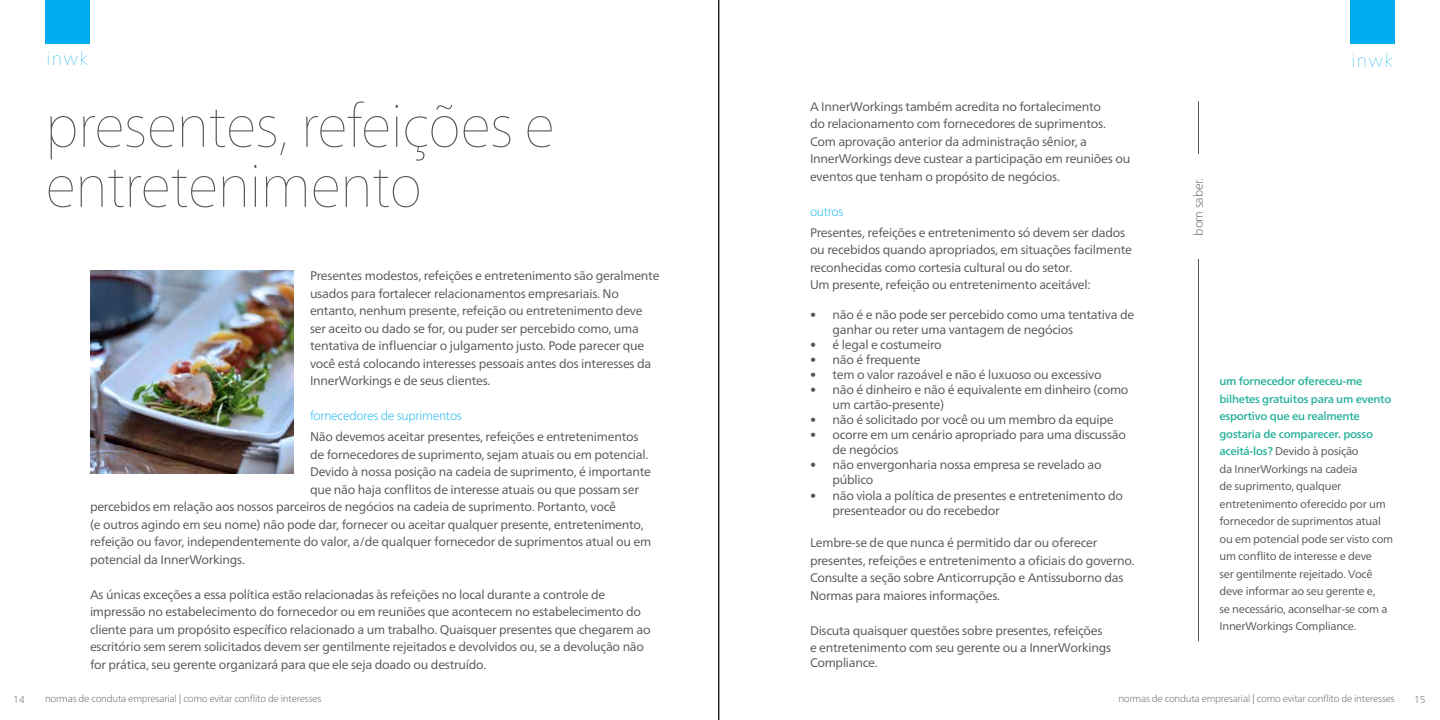
<style>
.page{position:relative;width:1440px;height:720px;background:#fff}
.page>*{position:absolute;margin:0;border:0;box-sizing:border-box;transform-origin:0 0}
.t1{font:200 60px/60px "Frutiger Neue LT Pro";letter-spacing:-.02em;color:#555552}
.t2{font:200 18.75px "Frutiger Neue LT Pro";letter-spacing:.075em;color:#00aeef}
.t3{font:12.5px/17.5px "Frutiger Neue LT Pro";letter-spacing:-.02em;color:#555552}
.t4{font:100 12.5px "Frutiger Neue LT Pro";letter-spacing:-.02em;color:#00aeef}
.t5{font:100 12.5px "Frutiger Neue LT Pro";letter-spacing:-.02em;color:#555552}
.t6{font:11.25px/17.5px "Frutiger Neue LT Pro";letter-spacing:-.02em;color:#555552}
.t7{font:100 10px "Frutiger Neue LT Pro";letter-spacing:-.02em;color:#555552}
.s1{font-weight:500;color:#23b099}
</style>
<div class="page">
<div style="left:45px;top:0;width:45px;height:43px;background:#00aeef"></div>
<div style="left:1350px;top:0;width:45px;height:43px;background:#00aeef"></div>
<hr style="left:1198px;top:101px;width:1px;height:540px;background:#555552">
<div style="left:1185px;top:154px;width:27px;height:105px;background:#fff"></div>
<img style="left:90px;top:271px;width:203px;height:203px">
<hr style="left:718px;top:0;width:1px;height:720px;background:#000">
<h2 class="t2" style="left:47px;top:48px;width:43px">inwk</h2>
<h2 class="t2" style="left:1352px;top:49px;width:43px">inwk</h2>
<p class="t3" style="left:810px;top:98px;width:322px">A InnerWorkings também acredita no fortalecimento<br>do relacionamento com fornecedores de suprimentos.<br>Com aprovação anterior da administração sênior, a InnerWorkings deve custear a participação em reuniões ou eventos que tenham o propósito de negócios.</p>
<p class="t4" style="left:810px;top:204px;width:35px">outros</p>
<p class="t3" style="left:810px;top:224px;width:323px">Presentes, refeições e entretenimento só devem ser dados ou recebidos quando apropriados, em situações facilmente reconhecidas como cortesia cultural ou do setor.<br>Um presente, refeição ou entretenimento aceitável:</p>
<p class="t3" style="left:832px;top:308px;width:303px;line-height:15px;text-indent:-22px">• não é e não pode ser percebido como uma tentativa de ganhar ou reter uma vantagem de negócios</p>
<p class="t3" style="left:810px;top:336px;width:133px">• é legal e costumeiro</p>
<p class="t3" style="left:810px;top:351px;width:112px">• não é frequente</p>
<p class="t3" style="left:810px;top:366px;width:293px">• tem o valor razoável e não é luxuoso ou excessivo</p>
<p class="t3" style="left:832px;top:383px;width:298px;line-height:15px;text-indent:-22px">• não é dinheiro e não é equivalente em dinheiro (como um cartão-presente)</p>
<p class="t3" style="left:810px;top:411px;width:305px">• não é solicitado por você ou um membro da equipe</p>
<p class="t3" style="left:832px;top:428px;width:295px;line-height:15px;text-indent:-22px">• ocorre em um cenário apropriado para uma discussão de negócios</p>
<p class="t3" style="left:832px;top:458px;width:271px;line-height:15px;text-indent:-22px">• não envergonharia nossa empresa se revelado ao público</p>
<p class="t3" style="left:832px;top:488px;width:292px;line-height:15px;text-indent:-22px">• não viola a política de presentes e entretenimento do presenteador ou do recebedor</p>
<p class="t3" style="left:810px;top:534px;width:326px">Lembre-se de que nunca é permitido dar ou oferecer presentes, refeições e entretenimento a oficiais do governo.<br>Consulte a seção sobre Anticorrupção e Antissuborno das Normas para maiores informações.</p>
<p class="t3" style="left:810px;top:621px;width:303px">Discuta quaisquer questões sobre presentes, refeições e entretenimento com seu gerente ou a InnerWorkings</p>
<p class="t3" style="left:810px;top:654px;width:69px">Compliance.</p>
<h1 class="t1" style="left:45px;top:95px;width:512px">presentes, refeições e entretenimento</h1>
<p class="t5" style="left:1191px;top:236px;width:59px;rotate:-90deg">bom saber.</p>
<p class="t3" style="left:310px;top:267px;width:351px">Presentes modestos, refeições e entretenimento são geralmente usados para fortalecer relacionamentos empresariais. No entanto, nenhum presente, refeição ou entretenimento deve ser aceito ou dado se for, ou puder ser percebido como, uma tentativa de influenciar o julgamento justo. Pode parecer que você está colocando interesses pessoais antes dos interesses da InnerWorkings e de seus clientes.</p>
<p class="t4" style="left:310px;top:408px;width:154px">fornecedores de suprimentos</p>
<p class="t3" style="left:310px;top:428px;width:330px">Não devemos aceitar presentes, refeições e entretenimentos</p>
<p class="t3" style="left:310px;top:446px;width:340px">de fornecedores de suprimento, sejam atuais ou em potencial.</p>
<p class="t3" style="left:310px;top:463px;width:343px">Devido à nossa posição na cadeia de suprimento, é importante</p>
<p class="t3" style="left:310px;top:481px;width:330px">que não haja conflitos de interesse atuais ou que possam ser</p>
<p class="t3" style="left:90px;top:498px;width:528px">percebidos em relação aos nossos parceiros de negócios na cadeia de suprimento. Portanto, você</p>
<p class="t3" style="left:90px;top:516px;width:555px">(e outros agindo em seu nome) não pode dar, fornecer ou aceitar qualquer presente, entretenimento,</p>
<p class="t3" style="left:90px;top:533px;width:563px">refeição ou favor, independentemente do valor, a/de qualquer fornecedor de suprimentos atual ou em</p>
<p class="t3" style="left:90px;top:551px;width:156px">potencial da InnerWorkings.</p>
<p class="t3" style="left:90px;top:586px;width:562px">As únicas exceções a essa política estão relacionadas às refeições no local durante a controle de impressão no estabelecimento do fornecedor ou em reuniões que acontecem no estabelecimento do cliente para um propósito específico relacionado a um trabalho. Quaisquer presentes que chegarem ao escritório sem serem solicitados devem ser gentilmente rejeitados e devolvidos ou, se a devolução não for prática, seu gerente organizará para que ele seja doado ou destruído.</p>
<p class="t7" style="left:45px;top:693px;width:278px">normas de conduta empresarial | como evitar conflito de interesses</p>
<p class="t6" style="left:1219px;top:372px;width:175px"><span class="s1">um fornecedor ofereceu-me bilhetes gratuitos para um evento esportivo que eu realmente gostaria de comparecer. posso aceitá-los?</span> Devido à posição<br>da InnerWorkings na cadeia<br>de suprimento, qualquer entretenimento oferecido por um fornecedor de suprimentos atual ou em potencial pode ser visto com um conflito de interesse e deve<br>ser gentilmente rejeitado. Você deve informar ao seu gerente e,<br>se necessário, aconselhar-se com a<br>InnerWorkings Compliance.</p>
<p class="t7" style="left:1118px;top:693px;width:278px">normas de conduta empresarial | como evitar conflito de interesses</p>
<p class="t7" style="left:13px;top:694px;width:13px">14</p>
<p class="t7" style="left:1414px;top:694px;width:13px">15</p>
</div>
